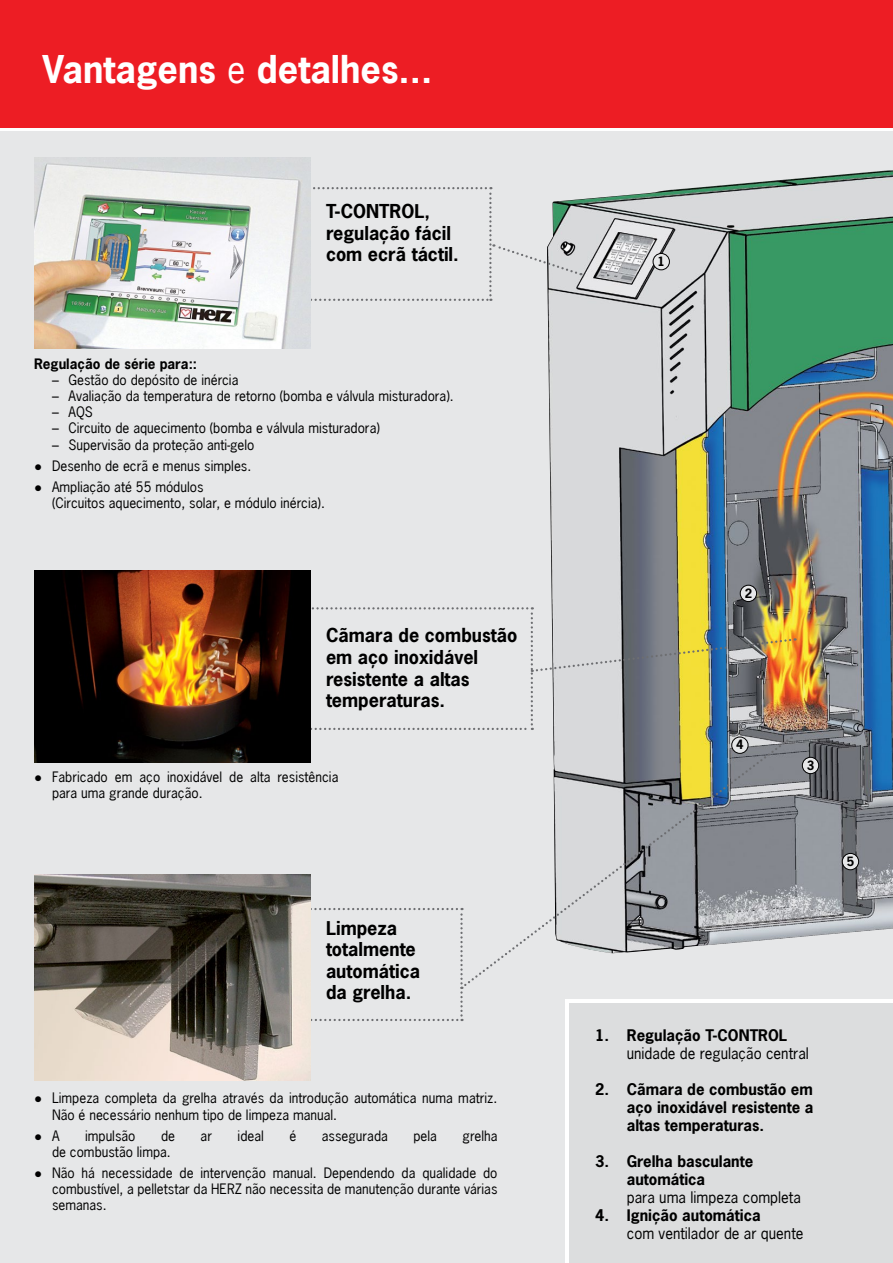
<style>
.page{position:relative;width:893px;height:1263px;background:#fff}
.page>*{position:absolute;margin:0;border:0;box-sizing:border-box;transform-origin:0 0}
.t1{font:700 36px "News Gothic LT";color:#fff}
.t2{font:700 18px/21.6px "News Gothic LT";color:#000}
.t3{font:700 15px/18px "News Gothic LT";color:#000;text-align:justify}
.t4{font:15px "News Gothic LT";color:#000}
.t5{font:13.5px/16.2px "News Gothic LT";color:#000}
.t6{font:700 13.5px "News Gothic LT";color:#000}
.t7{font:13.5px "Arial";color:#000}
.t8{font:700 12px "News Gothic LT";color:#000}
.s1{font-weight:400}
.s2{font-family:"Arial"}
.s3{font-family:"News Gothic LT"}
</style>
<div class="page">
<div style="left:0;top:132px;width:893px;height:1131px;background:#e6e7e8"></div>
<div style="left:0;top:0;width:893px;height:128px;background:#ed1d24"></div>
<div style="left:566px;top:999px;width:327px;height:264px;background:#fff"></div>
<div style="left:570px;top:1003px;width:323px;height:260px;background:#dcddde"></div>
<img style="left:547px;top:170px;width:346px;height:768px">
<img style="left:34px;top:157px;width:276px;height:192px">
<img style="left:34px;top:571px;width:276px;height:191px">
<img style="left:34px;top:875px;width:276px;height:205px">
<svg style="left:301px;top:187px;width:280px;height:114px"></svg>
<svg style="left:301px;top:607px;width:495px;height:123px"></svg>
<svg style="left:463px;top:737px;width:327px;height:252px"></svg>
<svg style="left:301px;top:908px;width:162px;height:113px"></svg>
<div style="left:653px;top:253px;width:16px;height:17px;background:#e6e7e8;border-radius:50%"></div>
<div style="left:653px;top:253px;width:17px;height:17px;border:1px solid #000;border-radius:50%"></div>
<div style="left:740px;top:585px;width:17px;height:16px;background:#e6e7e8;border-radius:50%"></div>
<div style="left:740px;top:585px;width:17px;height:17px;border:1px solid #000;border-radius:50%"></div>
<div style="left:802px;top:757px;width:17px;height:17px;background:#e6e7e8;border-radius:50%"></div>
<div style="left:802px;top:757px;width:17px;height:17px;border:1px solid #000;border-radius:50%"></div>
<div style="left:732px;top:737px;width:16px;height:16px;background:#e6e7e8;border-radius:50%"></div>
<div style="left:731px;top:737px;width:17px;height:17px;border:1px solid #000;border-radius:50%"></div>
<div style="left:842px;top:853px;width:17px;height:17px;background:#e6e7e8;border-radius:50%"></div>
<div style="left:842px;top:853px;width:17px;height:17px;border:1px solid #000;border-radius:50%"></div>
<h1 class="t1" style="left:43px;top:46px;width:391px">Vantagens <span class="s1">e</span> detalhes...</h1>
<h2 class="t2" style="left:326px;top:200px;width:134px">T-CONTROL, regulação fácil com ecrã táctil.</h2>
<p class="t6" style="left:34px;top:355px;width:165px">Regulação de série para::</p>
<p class="t5" style="left:52px;top:371px;width:188px">– Gestão do depósito de inércia</p>
<p class="t5" style="left:52px;top:388px;width:403px">– Avaliação da temperatura de retorno (bomba e válvula misturadora).</p>
<p class="t5" style="left:52px;top:404px;width:42px">– AQS</p>
<p class="t5" style="left:52px;top:420px;width:329px">– Circuito de aquecimento (bomba e válvula misturadora)</p>
<p class="t5" style="left:52px;top:436px;width:204px">– Supervisão da proteção anti-gelo</p>
<p class="t5" style="left:34px;top:457px;width:219px"><span class="s2">●</span> Desenho de ecrã e menus simples.</p>
<p class="t5" style="left:52px;top:478px;width:274px;text-indent:-18px"><span class="s2">●</span> Ampliação até 55 módulos<br>(Circuitos aquecimento, solar, e módulo inércia).</p>
<h2 class="t2" style="left:326px;top:624px;width:193px">Cãmara de combustão em aço inoxidável resistente a altas temperaturas.</h2>
<p class="t5" style="left:52px;top:768px;width:288px;text-indent:-18px"><span class="s2">●</span> Fabricado em aço inoxidável de alta resistência para uma grande duração.</p>
<h2 class="t2" style="left:326px;top:917px;width:96px">Limpeza totalmente automática da grelha.</h2>
<p class="t5" style="left:52px;top:1090px;width:447px;text-indent:-18px"><span class="s2">●</span> Limpeza completa da grelha através da introdução automática numa matriz.<br>Não é necessário nenhum tipo de limpeza manual.</p>
<p class="t7" style="left:34px;top:1126px;width:27px">● <span class="s3">A</span></p>
<p class="t5" style="left:85px;top:1127px;width:52px">impulsão</p>
<p class="t5" style="left:161px;top:1127px;width:16px">de</p>
<p class="t5" style="left:201px;top:1127px;width:13px">ar</p>
<p class="t5" style="left:238px;top:1127px;width:28px">ideal</p>
<p class="t5" style="left:289px;top:1127px;width:8px">é</p>
<p class="t5" style="left:322px;top:1127px;width:68px">assegurada</p>
<p class="t5" style="left:413px;top:1127px;width:25px">pela</p>
<p class="t5" style="left:463px;top:1127px;width:36px">grelha</p>
<p class="t5" style="left:52px;top:1143px;width:120px">de combustão limpa.</p>
<p class="t5" style="left:52px;top:1164px;width:447px;text-align:justify;text-indent:-18px"><span class="s2">●</span> Não há necessidade de intervenção manual. Dependendo da qualidade do combustível, a pelletstar da HERZ não necessita de manutenção durante várias semanas.</p>
<p class="t8" style="left:658px;top:253px;width:9px">1</p>
<p class="t8" style="left:745px;top:585px;width:9px">2</p>
<p class="t8" style="left:736px;top:737px;width:9px">4</p>
<p class="t8" style="left:807px;top:757px;width:9px">3</p>
<p class="t8" style="left:847px;top:853px;width:9px">5</p>
<p class="t3" style="left:595px;top:1026px;width:193px">1. Regulação T-CONTROL</p>
<p class="t4" style="left:627px;top:1043px;width:184px">unidade de regulação central</p>
<p class="t3" style="left:627px;top:1080px;width:188px;text-indent:-32px">2. Cãmara de combustão em aço inoxidável resistente a altas temperaturas.</p>
<p class="t3" style="left:627px;top:1152px;width:128px;text-indent:-32px">3. Grelha basculante automática</p>
<p class="t4" style="left:627px;top:1187px;width:176px">para uma limpeza completa</p>
<p class="t3" style="left:595px;top:1206px;width:167px">4. Ignição automática</p>
<p class="t4" style="left:627px;top:1223px;width:178px">com ventilador de ar quente</p>
</div>
